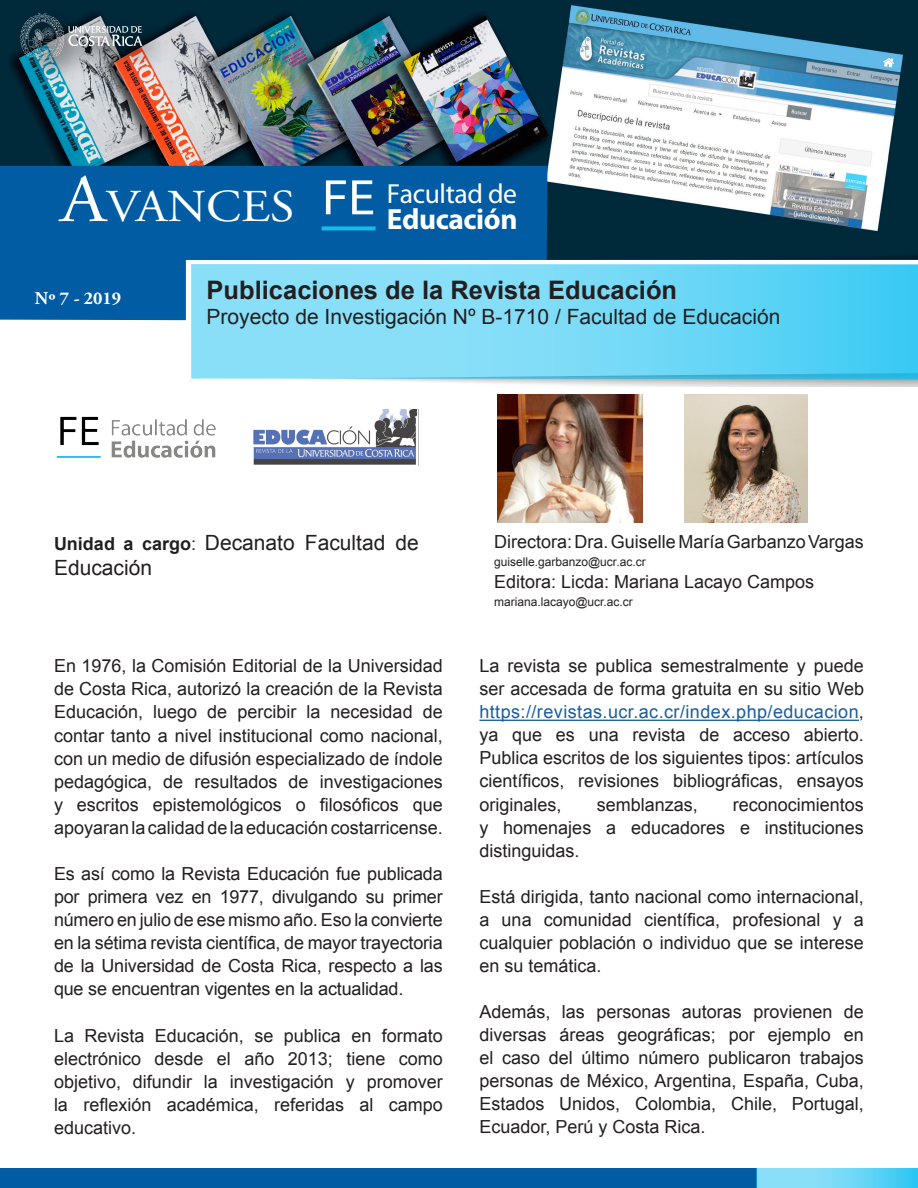
<style>
.page{position:relative;width:918px;height:1188px;background:#fff}
.page>*{position:absolute;margin:0;border:0;box-sizing:border-box;transform-origin:0 0}
.t1{font:45.6px "Adobe Garamond Pro";color:#fff;scale:1.09 1}
.t2{font:700 29.25px "Myriad Pro";letter-spacing:-.015em;color:#fff}
.t3{font:27.6px "Myriad Pro";letter-spacing:-.015em;color:#fff}
.t4{font:700 25.5px "Arial";color:#231f20}
.Text_basico{font:21px/25.2px "Arial";color:#231f20}
.Text_basico-2{font:18px/23.1px "Arial";color:#231f20;text-align:justify}
.t5{font:700 18px "Adobe Garamond Pro";color:#fff}
.Text_basico-3{font:12px "Arial";color:#231f20}
.s1{font-size:67.35px}
.s2{font-stretch:semi-expanded;font-size:50.25px}
.s3{font-weight:700;font-size:18px}
.s4{font-size:18px}
.s5{color:#175d9e}
</style>
<div class="page">
<img style="left:0;top:0;width:917px;height:248px">
<div style="left:0;top:1168px;width:757px;height:20px;background:#015ca3"></div>
<svg style="left:757px;top:1168px;width:161px;height:20px;background:#6ed7f6"></svg>
<div style="left:0;top:166px;width:547px;height:155px;background:#015ca3"></div>
<svg style="left:322px;top:226px;width:54px;height:4px"></svg>
<img style="left:8px;top:1px;width:168px;height:91px">
<svg style="left:20px;top:13px;width:122px;height:46px;background:#556871"></svg>
<svg style="left:159px;top:248px;width:759px;height:139px"></svg>
<svg style="left:186px;top:260px;width:732px;height:120px"></svg>
<svg style="left:191px;top:264px;width:727px;height:115px;background:#73d8f6"></svg>
<hr style="left:479px;top:720px;width:380px;height:1px;background:#175d9e">
<img style="left:56px;top:416px;width:160px;height:42px">
<img style="left:253px;top:409px;width:166px;height:56px">
<img style="left:497px;top:395px;width:145px;height:127px">
<img style="left:685px;top:395px;width:122px;height:127px">
<h1 class="t1" style="left:60px;top:179px;width:216px"><span class="s1">A</span>VANCES</h1>
<h3 class="t3" style="left:322px;top:178px;width:197px"><span class="s2">FE</span> Facultad de</h3>
<h2 class="t2" style="left:387px;top:200px;width:132px">Educación</h2>
<p class="t5" style="left:35px;top:288px;width:88px">Nº 7 - 2019</p>
<p class="t4" style="left:207px;top:275px;width:472px">Publicaciones de la Revista Educación</p>
<p class="Text_basico" style="left:207px;top:304px;width:575px">Proyecto de Investigación Nº B-1710 / Facultad de Educación</p>
<p class="Text_basico" style="left:54px;top:530px;width:366px"><span class="s3">Unidad a cargo</span><span class="s4">:</span> Decanato Facultad de<br>Educación</p>
<p class="Text_basico-2" style="left:54px;top:654px;width:390px">En 1976, la Comisión Editorial de la Universidad de Costa Rica, autorizó la creación de la Revista Educación, luego de percibir la necesidad de contar tanto a nivel institucional como nacional, con un medio de difusión especializado de índole pedagógica, de resultados de investigaciones y escritos epistemológicos o filosóficos que apoyaran la calidad de la educación costarricense.</p>
<p class="Text_basico-2" style="left:54px;top:862px;width:390px">Es así como la Revista Educación fue publicada por primera vez en 1977, divulgando su primer número en julio de ese mismo año. Eso la convierte en la sétima revista científica, de mayor trayectoria de la Universidad de Costa Rica, respecto a las que se encuentran vigentes en la actualidad.</p>
<p class="Text_basico-2" style="left:54px;top:1024px;width:390px">La Revista Educación, se publica en formato electrónico desde el año 2013; tiene como objetivo, difundir la investigación y promover la reflexión académica, referidas al campo educativo.</p>
<p class="Text_basico-2" style="left:494px;top:530px;width:371px">Directora: Dra. Guiselle María Garbanzo Vargas</p>
<p class="Text_basico-3" style="left:494px;top:555px;width:153px">guiselle.garbanzo@ucr.ac.cr</p>
<p class="Text_basico-2" style="left:494px;top:571px;width:322px">Editora: Licda: Mariana Lacayo Campos</p>
<p class="Text_basico-3" style="left:494px;top:595px;width:140px">mariana.lacayo@ucr.ac.cr</p>
<p class="Text_basico-2" style="left:479px;top:654px;width:386px">La revista se publica semestralmente y puede ser accesada de forma gratuita en su sitio Web <span class="s5">https://revistas.ucr.ac.cr/index.php/educacion</span>, ya que es una revista de acceso abierto.<br>Publica escritos de los siguientes tipos: artículos científicos, revisiones bibliográficas, ensayos originales,</p>
<p class="Text_basico-2" style="left:479px;top:793px;width:386px;text-indent:254px">reconocimientos y homenajes a educadores e instituciones distinguidas.</p>
<p class="Text_basico-2" style="left:479px;top:885px;width:386px">Está dirigida, tanto nacional como internacional, a una comunidad científica, profesional y a cualquier población o individuo que se interese en su temática.</p>
<p class="Text_basico-2" style="left:479px;top:1000px;width:386px">Además, las personas autoras provienen de diversas áreas geográficas; por ejemplo en el caso del último número publicaron trabajos personas de México, Argentina, España, Cuba, Estados Unidos, Colombia, Chile, Portugal, Ecuador, Perú y Costa Rica.</p>
<p class="Text_basico-2" style="left:597px;top:793px;width:103px">semblanzas,</p>
</div>
